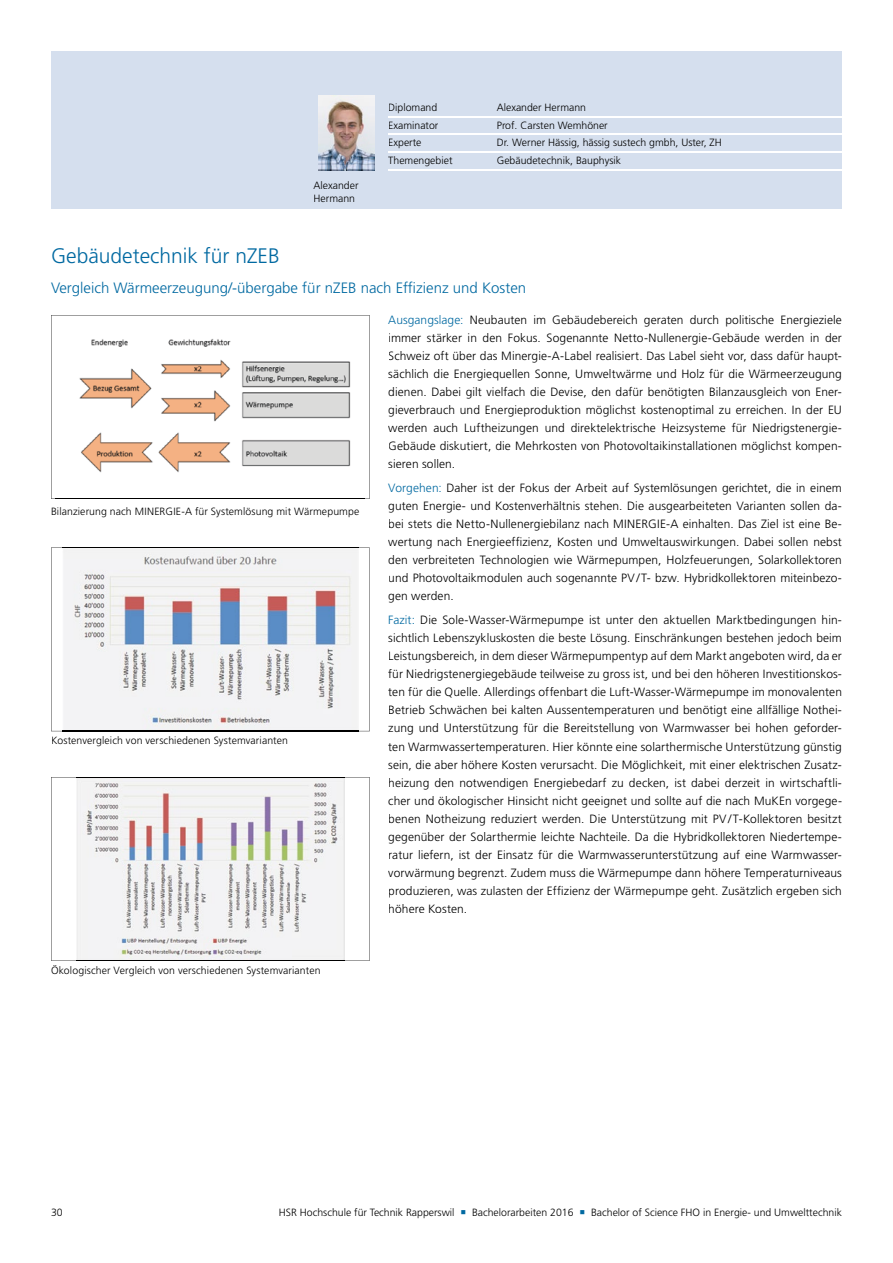
<style>
.page{position:relative;width:893px;height:1263px;background:#fff}
.page>*{position:absolute;margin:0;border:0;box-sizing:border-box;transform-origin:0 0}
.t1{font:300 21px "Frutiger LT Pro";color:#0069a1}
.t2{font:300 15px "Frutiger LT Pro";color:#0069a1}
.t3{font:300 12px/18px "Frutiger LT Pro";letter-spacing:.005em;color:#000;text-align:justify}
.t4{font:300 10.5px/13.5px "Frutiger LT Pro";color:#000}
.s1{color:#0069a1}
</style>
<div class="page">
<div style="left:51px;top:51px;width:791px;height:157px;background:#d5dfee"></div>
<svg style="left:51px;top:315px;width:319px;height:184px"></svg>
<svg style="left:51px;top:547px;width:319px;height:184px;fill:#f3f3f3"></svg>
<svg style="left:51px;top:777px;width:319px;height:184px;fill:#f3f3f3"></svg>
<hr style="left:388px;top:116px;width:454px;height:1px;background:#fff">
<hr style="left:388px;top:134px;width:454px;height:1px;background:#fff">
<hr style="left:388px;top:151px;width:454px;height:2px;background:#fff">
<hr style="left:388px;top:169px;width:454px;height:1px;background:#fff">
<img style="left:318px;top:95px;width:56px;height:75px">
<p class="t4" style="left:314px;top:178px;width:46px">Alexander<br>Hermann</p>
<p class="t4" style="left:388px;top:101px;width:51px">Diplomand</p>
<p class="t4" style="left:497px;top:101px;width:91px">Alexander Hermann</p>
<p class="t4" style="left:388px;top:118px;width:52px">Examinator</p>
<p class="t4" style="left:497px;top:118px;width:113px">Prof. Carsten Wemhöner</p>
<p class="t4" style="left:388px;top:136px;width:35px">Experte</p>
<p class="t4" style="left:497px;top:136px;width:227px">Dr. Werner Hässig, hässig sustech gmbh, Uster, ZH</p>
<p class="t4" style="left:388px;top:154px;width:66px">Themengebiet</p>
<p class="t4" style="left:497px;top:154px;width:126px">Gebäudetechnik, Bauphysik</p>
<h1 class="t1" style="left:51px;top:243px;width:230px">Gebäudetechnik für nZEB</h1>
<p class="t2" style="left:51px;top:279px;width:477px">Vergleich Wärmeerzeugung/-übergabe für nZEB nach Effizienz und Kosten</p>
<p class="t4" style="left:51px;top:504px;width:310px">Bilanzierung nach MINERGIE-A für Systemlösung mit Wärmepumpe</p>
<p class="t4" style="left:51px;top:734px;width:238px">Kostenvergleich von verschiedenen Systemvarianten</p>
<p class="t4" style="left:51px;top:963px;width:271px">Ökologischer Vergleich von verschiedenen Systemvarianten</p>
<p class="t3" style="left:388px;top:311px;width:455px"><span class="s1">Ausgangslage:</span> Neubauten im Gebäudebereich geraten durch politische Energieziele immer stärker in den Fokus. Sogenannte Netto-Nullenergie-Gebäude werden in der Schweiz oft über das Minergie-A-Label realisiert. Das Label sieht vor, dass dafür haupt&shy;sächlich die Energiequellen Sonne, Umweltwärme und Holz für die Wärmeerzeugung dienen. Dabei gilt vielfach die Devise, den dafür benötigten Bilanzausgleich von Ener&shy;gieverbrauch und Energieproduktion möglichst kostenoptimal zu erreichen. In der EU werden auch Luftheizungen und direktelektrische Heizsysteme für Niedrigstenergie-Gebäude diskutiert, die Mehrkosten von Photovoltaikinstallationen möglichst kompen&shy;sieren sollen.</p>
<p class="t3" style="left:388px;top:479px;width:455px"><span class="s1">Vorgehen:</span> Daher ist der Fokus der Arbeit auf Systemlösungen gerichtet, die in einem guten Energie- und Kostenverhältnis stehen. Die ausgearbeiteten Varianten sollen da&shy;bei stets die Netto-Nullenergiebilanz nach MINERGIE-A einhalten. Das Ziel ist eine Be&shy;wertung nach Energieeffizienz, Kosten und Umweltauswirkungen. Dabei sollen nebst den verbreiteten Technologien wie Wärmepumpen, Holzfeuerungen, Solarkollektoren und Photovoltaikmodulen auch sogenannte PV / T- bzw. Hybridkollektoren miteinbezo&shy;gen werden.</p>
<p class="t3" style="left:388px;top:611px;width:455px"><span class="s1">Fazit:</span> Die Sole-Wasser-Wärmepumpe ist unter den aktuellen Marktbedingungen hin&shy;sichtlich Lebenszykluskosten die beste Lösung. Einschränkungen bestehen jedoch beim Leistungsbereich, in dem dieser Wärmepumpentyp auf dem Markt angeboten wird, da er für Niedrigstenergiegebäude teilweise zu gross ist, und bei den höheren Investitionskos&shy;ten für die Quelle. Allerdings offenbart die Luft-Wasser-Wärmepumpe im monovalenten Betrieb Schwächen bei kalten Aussentemperaturen und benötigt eine allfällige Nothei&shy;zung und Unterstützung für die Bereitstellung von Warmwasser bei hohen geforder&shy;ten Warmwassertemperaturen. Hier könnte eine solarthermische Unterstützung günstig sein, die aber höhere Kosten verursacht. Die Möglichkeit, mit einer elektrischen Zusatz&shy;heizung den notwendigen Energiebedarf zu decken, ist dabei derzeit in wirtschaftli&shy;cher und ökologischer Hinsicht nicht geeignet und sollte auf die nach MuKEn vorgege&shy;benen Notheizung reduziert werden. Die Unterstützung mit PV / T-Kollektoren besitzt gegenüber der Solarthermie leichte Nachteile. Da die Hybridkollektoren Niedertempe&shy;ratur liefern, ist der Einsatz für die Warmwasserunterstützung auf eine Warmwasser&shy;vorwärmung begrenzt. Zudem muss die Wärmepumpe dann höhere Temperaturniveaus produzieren, was zulasten der Effizienz der Wärmepumpe geht. Zusätzlich ergeben sich höhere Kosten.</p>
<p class="t4" style="left:51px;top:1206px;width:13px">30</p>
<p class="t4" style="left:279px;top:1206px;width:564px">HSR Hochschule für Technik Rapperswil <span class="s1">○</span> Bachelorarbeiten 2016 <span class="s1">○</span> Bachelor of Science FHO in Energie- und Umwelttechnik</p>
</div>
